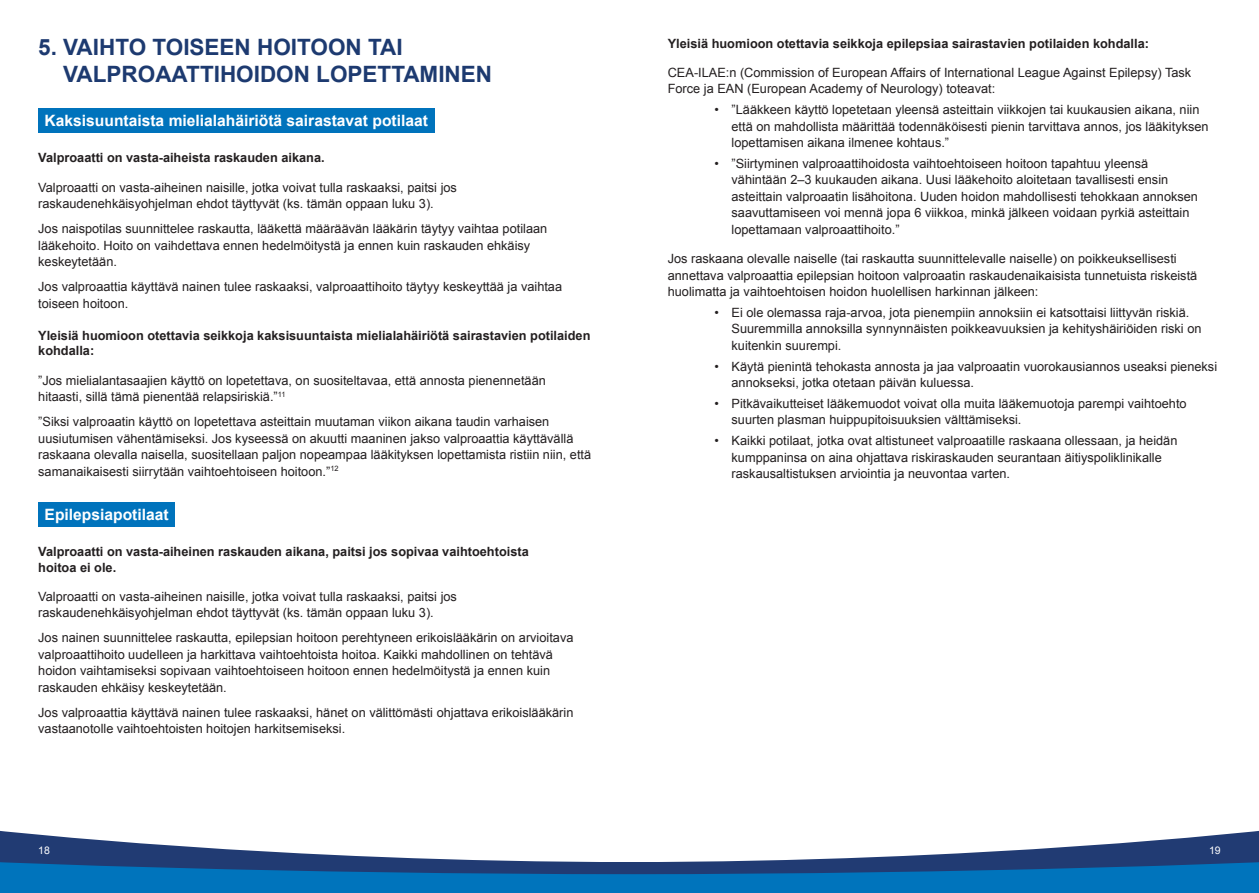
<style>
.page{position:relative;width:1259px;height:893px;background:#fff}
.page>*{position:absolute;margin:0;border:0;box-sizing:border-box;transform-origin:0 0}
.t1{font:700 22.5px/27px "Arial";color:#1d3a70}
.t2{font:700 15.6px "Arial";color:#fff}
.t3{font:12.75px/16.5px "Arial";color:#231f20}
.t4{font:700 12.75px/15.3px "Arial";color:#231f20}
.t5{font:10.5px "Arial";color:#fff}
</style>
<div class="page">
<svg style="left:0;top:830px;width:1259px;height:63px"></svg>
<div style="left:38px;top:108px;width:396px;height:24px;background:#0073bc"></div>
<div style="left:38px;top:502px;width:137px;height:24px;background:#0073bc"></div>
<h1 class="t1" style="left:63px;top:34px;width:430px;text-indent:-25px">5. VAIHTO TOISEEN HOITOON TAI<br>VALPROAATTIHOIDON LOPETTAMINEN</h1>
<p class="t2" style="left:45px;top:110px;width:385px">Kaksisuuntaista mielialahäiriötä sairastavat potilaat</p>
<p class="t4" style="left:38px;top:151px;width:288px">Valproaatti on vasta-aiheista raskauden aikana.</p>
<p class="t3" style="left:38px;top:179px;width:420px">Valproaatti on vasta-aiheinen naisille, jotka voivat tulla raskaaksi, paitsi jos raskaudenehkäisyohjelman ehdot täyttyvät (ks. tämän oppaan luku 3).</p>
<p class="t3" style="left:38px;top:221px;width:510px">Jos naispotilas suunnittelee raskautta, lääkettä määräävän lääkärin täytyy vaihtaa potilaan lääkehoito. Hoito on vaihdettava ennen hedelmöitystä ja ennen kuin raskauden ehkäisy keskeytetään.</p>
<p class="t3" style="left:38px;top:279px;width:525px">Jos valproaattia käyttävä nainen tulee raskaaksi, valproaattihoito täytyy keskeyttää ja vaihtaa toiseen hoitoon.</p>
<p class="t4" style="left:38px;top:328px;width:554px">Yleisiä huomioon otettavia seikkoja kaksisuuntaista mielialahäiriötä sairastavien potilaiden kohdalla:</p>
<p class="t3" style="left:38px;top:372px;width:509px">”Jos mielialantasaajien käyttö on lopetettava, on suositeltavaa, että annosta pienennetään hitaasti, sillä tämä pienentää relapsiriskiä.”<sup>11</sup></p>
<p class="t3" style="left:38px;top:413px;width:554px">”Siksi valproaatin käyttö on lopetettava asteittain muutaman viikon aikana taudin varhaisen uusiutumisen vähentämiseksi. Jos kyseessä on akuutti maaninen jakso valproaattia käyttävällä raskaana olevalla naisella, suositellaan paljon nopeampaa lääkityksen lopettamista ristiin niin, että samanaikaisesti siirrytään vaihtoehtoiseen hoitoon.”<sup>12</sup></p>
<p class="t2" style="left:45px;top:504px;width:125px">Epilepsiapotilaat</p>
<p class="t4" style="left:38px;top:545px;width:492px">Valproaatti on vasta-aiheinen raskauden aikana, paitsi jos sopivaa vaihtoehtoista hoitoa ei ole.</p>
<p class="t3" style="left:38px;top:588px;width:420px">Valproaatti on vasta-aiheinen naisille, jotka voivat tulla raskaaksi, paitsi jos raskaudenehkäisyohjelman ehdot täyttyvät (ks. tämän oppaan luku 3).</p>
<p class="t3" style="left:38px;top:630px;width:537px">Jos nainen suunnittelee raskautta, epilepsian hoitoon perehtyneen erikoislääkärin on arvioitava valproaattihoito uudelleen ja harkittava vaihtoehtoista hoitoa. Kaikki mahdollinen on tehtävä hoidon vaihtamiseksi sopivaan vaihtoehtoiseen hoitoon ennen hedelmöitystä ja ennen kuin raskauden ehkäisy keskeytetään.</p>
<p class="t3" style="left:38px;top:704px;width:537px">Jos valproaattia käyttävä nainen tulee raskaaksi, hänet on välittömästi ohjattava erikoislääkärin vastaanotolle vaihtoehtoisten hoitojen harkitsemiseksi.</p>
<p class="t4" style="left:668px;top:36px;width:483px">Yleisiä huomioon otettavia seikkoja epilepsiaa sairastavien potilaiden kohdalla:</p>
<p class="t3" style="left:668px;top:64px;width:525px">CEA-ILAE:n (Commission of European Affairs of International League Against Epilepsy) Task<br>Force ja EAN (European Academy of Neurology) toteavat:</p>
<p class="t3" style="left:731px;top:101px;width:478px;text-indent:-17px">• ”Lääkkeen käyttö lopetetaan yleensä asteittain viikkojen tai kuukausien aikana, niin että on mahdollista määrittää todennäköisesti pienin tarvittava annos, jos lääkityksen lopettamisen aikana ilmenee kohtaus.”</p>
<p class="t3" style="left:731px;top:155px;width:468px;text-indent:-17px">• ”Siirtyminen valproaattihoidosta vaihtoehtoiseen hoitoon tapahtuu yleensä vähintään 2–3 kuukauden aikana. Uusi lääkehoito aloitetaan tavallisesti ensin asteittain valproaatin lisähoitona. Uuden hoidon mahdollisesti tehokkaan annoksen saavuttamiseen voi mennä jopa 6 viikkoa, minkä jälkeen voidaan pyrkiä asteittain lopettamaan valproaattihoito.”</p>
<p class="t3" style="left:668px;top:250px;width:531px">Jos raskaana olevalle naiselle (tai raskautta suunnittelevalle naiselle) on poikkeuksellisesti annettava valproaattia epilepsian hoitoon valproaatin raskaudenaikaisista tunnetuista riskeistä huolimatta ja vaihtoehtoisen hoidon huolellisen harkinnan jälkeen:</p>
<p class="t3" style="left:731px;top:304px;width:471px;text-indent:-17px">• Ei ole olemassa raja-arvoa, jota pienempiin annoksiin ei katsottaisi liittyvän riskiä.<br>Suuremmilla annoksilla synnynnäisten poikkeavuuksien ja kehityshäiriöiden riski on kuitenkin suurempi.</p>
<p class="t3" style="left:731px;top:358px;width:487px;text-indent:-17px">• Käytä pienintä tehokasta annosta ja jaa valproaatin vuorokausiannos useaksi pieneksi annokseksi, jotka otetaan päivän kuluessa.</p>
<p class="t3" style="left:731px;top:395px;width:456px;text-indent:-17px">• Pitkävaikutteiset lääkemuodot voivat olla muita lääkemuotoja parempi vaihtoehto suurten plasman huippupitoisuuksien välttämiseksi.</p>
<p class="t3" style="left:731px;top:433px;width:447px;text-indent:-17px">• Kaikki potilaat, jotka ovat altistuneet valproaatille raskaana ollessaan, ja heidän kumppaninsa on aina ohjattava riskiraskauden seurantaan äitiyspoliklinikalle raskausaltistuksen arviointia ja neuvontaa varten.</p>
<p class="t5" style="left:38px;top:844px;width:13px">18</p>
<p class="t5" style="left:1209px;top:844px;width:13px">19</p>
</div>
